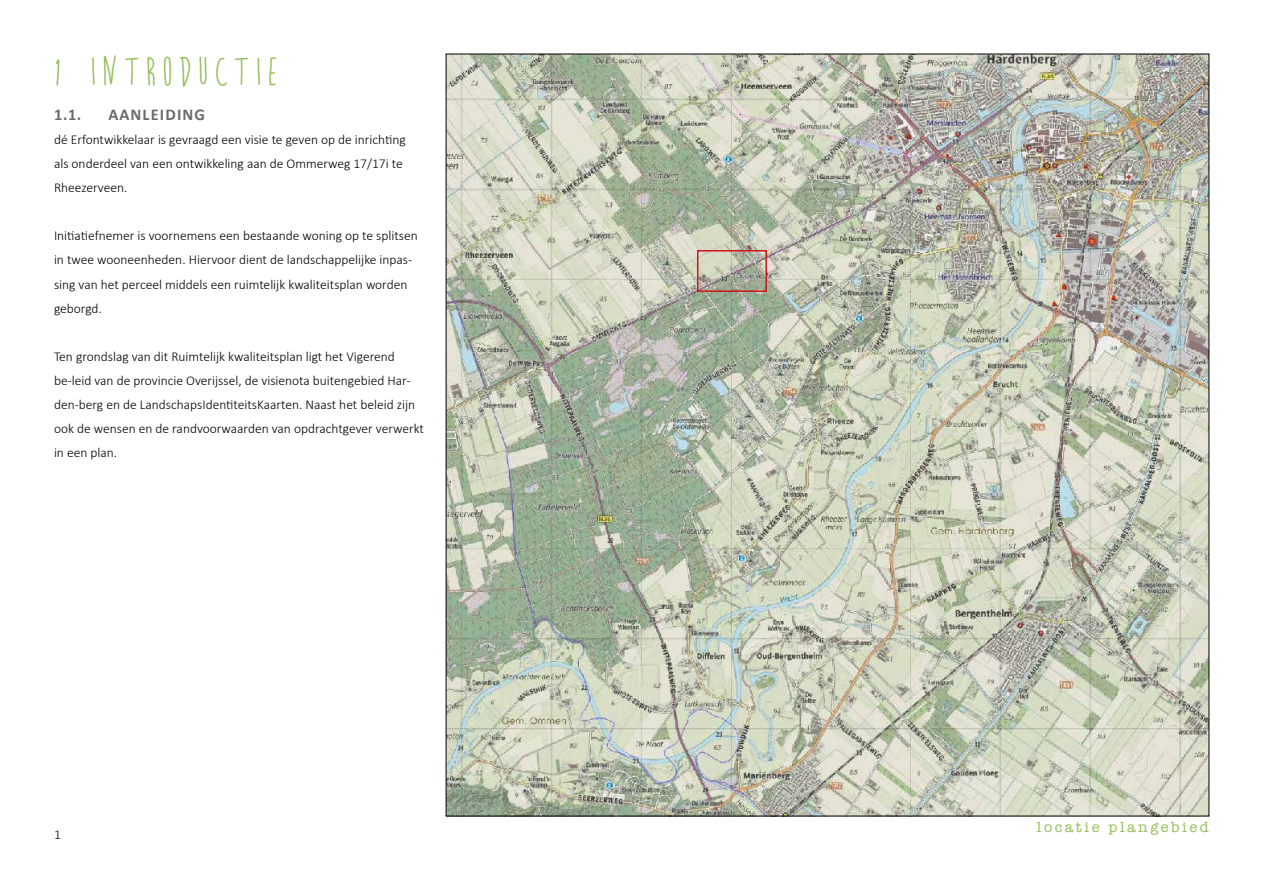
<style>
.page{position:relative;width:1263px;height:893px;background:#fff}
.page>*{position:absolute;margin:0;border:0;box-sizing:border-box;transform-origin:0 0}
.t1{font:700 16.5px "Calibri";letter-spacing:.07em;color:#6b6b6a}
.t2{font:15px "American Typewriter";letter-spacing:.17em;color:#94bc57}
.t3{font:300 13.5px/24px "Calibri";color:#000}
</style>
<div class="page">
<img style="left:448px;top:56px;width:759px;height:758px">
<div style="left:697px;top:250px;width:70px;height:42px;border:2px solid #cd171a"></div>
<p class="t1" style="left:54px;top:105px;width:29px">1.1.</p>
<p class="t1" style="left:108px;top:105px;width:98px">AANLEIDING</p>
<p class="t3" style="left:54px;top:128px;width:353px">dé Erfontwikkelaar is gevraagd een visie te geven op de inrichting als onderdeel van een ontwikkeling aan de Ommerweg 17/17i te<br>Rheezerveen.</p>
<p class="t3" style="left:54px;top:224px;width:365px">Initiatiefnemer is voornemens een bestaande woning op te splitsen in twee wooneenheden. Hiervoor dient de landschappelijke inpas&shy;sing van het perceel middels een ruimtelijk kwaliteitsplan worden geborgd.</p>
<p class="t3" style="left:54px;top:344px;width:372px">Ten grondslag van dit Ruimtelijk kwaliteitsplan ligt het Vigerend be-leid van de provincie Overijssel, de visienota buitengebied Har&shy;den-berg en de LandschapsIdentiteitsKaarten. Naast het beleid zijn ook de wensen en de randvoorwaarden van opdrachtgever verwerkt in een plan.</p>
<p class="t3" style="left:54px;top:822px;width:8px">1</p>
<p class="t2" style="left:1037px;top:815px;width:174px">locatie plangebied</p>
</div>
